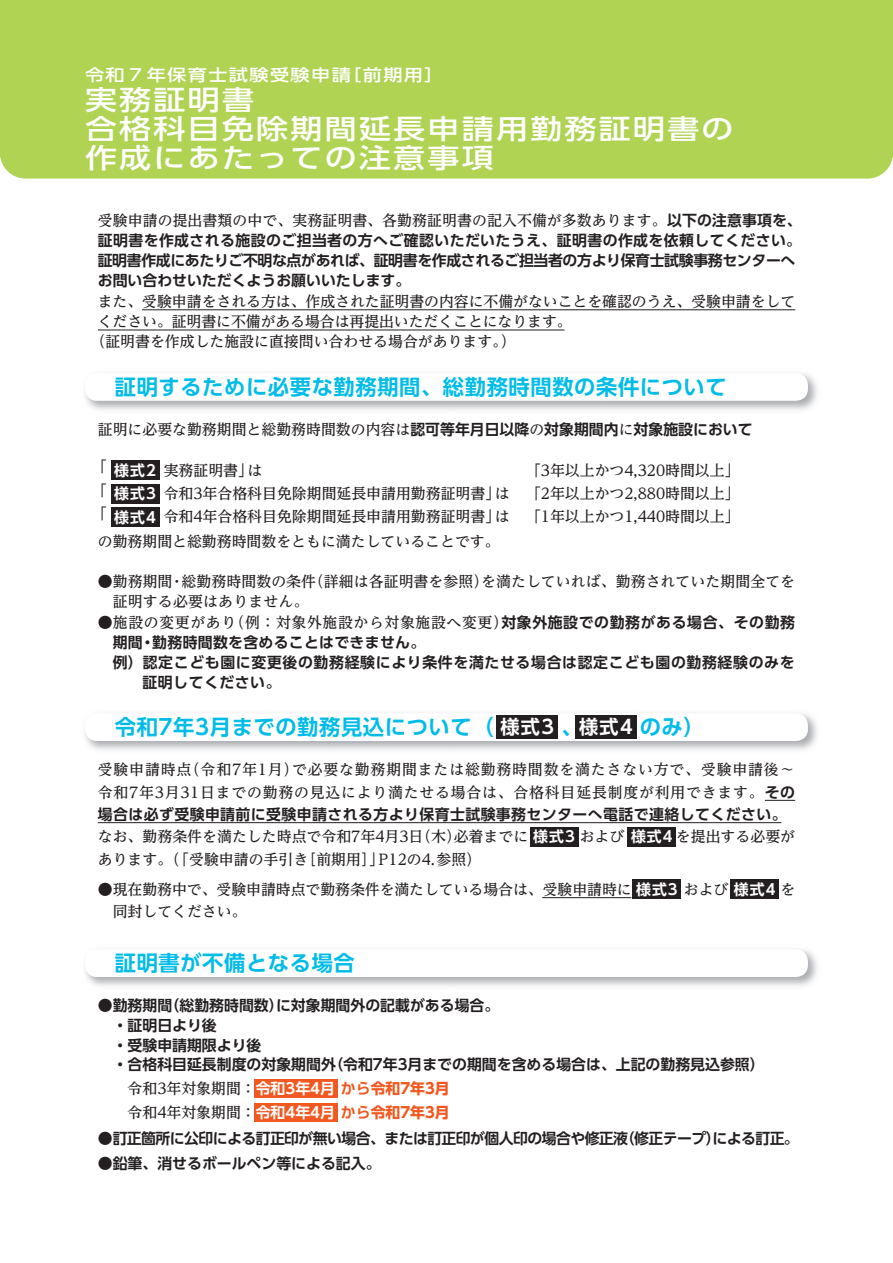
<style>
.page{position:relative;width:893px;height:1263px;background:#fff}
.page>*{position:absolute;margin:0;border:0;box-sizing:border-box;transform-origin:0 0}
.t1{font:500 27.15px/29.1px "UD Shin Go Pro";letter-spacing:.075em;color:#fff;scale:1.18 1}
.t2{font:700 21.3px "UD Shin Go Pro De";letter-spacing:.03em;color:#02bce8}
.t3{font:700 19.2px "UD Shin Go Pro De";letter-spacing:.07em;color:#fff}
.t4{font:500 16.2px "UD Shin Go Pro";letter-spacing:.075em;color:#fff;scale:1.18 1}
.t5{font:500 14.85px/22.4px "UD Reimin Pro";color:#231f20}
.t6{font:700 14.85px/19.6px "UD Shin Go Pro De";color:#231f20}
.t7{font:500 14.85px/22.4px "UD Reimin Pro";letter-spacing:.055em;color:#231f20}
.t8{font:700 14.85px "UD Shin Go Pro De";letter-spacing:-.04em;color:#231f20}
.t9{font:500 14.85px "UD Reimin Pro";letter-spacing:.04em;color:#231f20}
.t10{font:700 14.85px "UD Shin Go Pro De";letter-spacing:.03em;color:#231f20}
.t11{font:700 14.85px "UD Shin Go Pro De";letter-spacing:.045em;color:#231f20}
.t12{font:700 14.85px "UD Shin Go Pro De";letter-spacing:.02em;color:#231f20}
.t13{font:700 14.85px/23.4px "UD Shin Go Pro De";letter-spacing:.07em;color:#fff;text-align:justify}
.t14{font:700 14.85px "UD Shin Go Pro De";letter-spacing:.035em;color:#231f20}
.s1{font-family:"UD Shin Go Pro De";font-weight:700}
.s2{font-family:"UD Shin Go Pro De";font-weight:700;color:#fff}
.s3{font-family:"UD Shin Go Pro De";font-weight:700;color:#f15921}
.s4{font-family:"UD Shin Go Pro";font-weight:700;color:#f15921}
</style>
<div class="page">
<img style="left:85px;top:373px;width:732px;height:37px">
<div style="left:85px;top:373px;width:723px;height:28px;background:#fff;border-radius:12px"></div>
<img style="left:85px;top:949px;width:732px;height:37px">
<div style="left:85px;top:949px;width:723px;height:28px;background:#fff;border-radius:12px"></div>
<div style="left:0;top:0;width:893px;height:179px;background:#b0d354;border-radius:26px"></div>
<img style="left:85px;top:713px;width:732px;height:37px">
<div style="left:85px;top:713px;width:723px;height:28px;background:#fff;border-radius:12px"></div>
<div style="left:254px;top:1080px;width:84px;height:18px;background:#f15921"></div>
<div style="left:254px;top:1104px;width:84px;height:18px;background:#f15921"></div>
<div style="left:111px;top:460px;width:49px;height:20px;background:#231f20"></div>
<div style="left:111px;top:483px;width:49px;height:20px;background:#231f20"></div>
<div style="left:111px;top:507px;width:49px;height:20px;background:#231f20"></div>
<hr style="left:142px;top:309px;width:653px;height:1px;background:#231f20">
<hr style="left:98px;top:330px;width:466px;height:1px;background:#231f20">
<hr style="left:98px;top:822px;width:683px;height:1px;background:#231f20">
<hr style="left:542px;top:897px;width:89px;height:1px;background:#231f20">
<hr style="left:765px;top:800px;width:30px;height:1px;background:#231f20">
<div style="left:530px;top:827px;width:49px;height:20px;background:#231f20"></div>
<div style="left:627px;top:827px;width:49px;height:20px;background:#231f20"></div>
<div style="left:632px;top:879px;width:49px;height:20px;background:#231f20"></div>
<div style="left:730px;top:879px;width:49px;height:20px;background:#231f20"></div>
<div style="left:496px;top:715px;width:62px;height:24px;background:#231f20"></div>
<div style="left:575px;top:715px;width:62px;height:24px;background:#231f20"></div>
<p class="t4" style="left:85px;top:61px;width:305px">令和７年保育士試験受験申請［前期用］</p>
<h1 class="t1" style="left:85px;top:84px;width:551px">実務証明書<br>合格科目免除期間延長申請用勤務証明書の作成にあたっての注意事項</h1>
<p class="t5" style="left:98px;top:209px;width:705px">受験申請の提出書類の中で、実務証明書、各勤務証明書の記入不備が多数あります。<span class="s1">以下の注意事項を、</span></p>
<p class="t6" style="left:98px;top:230px;width:705px;line-height:20.2px">証明書を作成される施設のご担当者の方へご確認いただいたうえ、証明書の作成を依頼してください。証明書作成にあたりご不明な点があれば、証明書を作成されるご担当者の方より保育士試験事務センターへお問い合わせいただくようお願いいたします。</p>
<p class="t5" style="left:98px;top:289px;width:699px">また、受験申請をされる方は、作成された証明書の内容に不備がないことを確認のうえ、受験申請をして</p>
<p class="t5" style="left:98px;top:310px;width:475px">ください。証明書に不備がある場合は再提出いただくことになります。</p>
<p class="t5" style="left:90px;top:330px;width:427px">（証明書を作成した施設に直接問い合わせる場合があります。）</p>
<h2 class="t2" style="left:115px;top:370px;width:613px">証明するために必要な勤務期間、総勤務時間数の条件について</h2>
<p class="t5" style="left:98px;top:418px;width:656px">証明に必要な勤務期間と総勤務時間数の内容は<span class="s1">認可等年月日以降</span>の<span class="s1">対象期間内</span>に<span class="s1">対象施設において</span></p>
<p class="t5" style="left:92px;top:455px;width:16px">「</p>
<p class="t5" style="left:164px;top:458px;width:100px">実務証明書」は</p>
<p class="t5" style="left:526px;top:458px;width:215px">「3年以上かつ4,320時間以上」</p>
<p class="t5" style="left:92px;top:479px;width:16px">「</p>
<p class="t5" style="left:164px;top:482px;width:577px">令和3年合格科目免除期間延長申請用勤務証明書」は 「2年以上かつ2,880時間以上」</p>
<p class="t5" style="left:92px;top:502px;width:16px">「</p>
<p class="t13" style="left:114px;top:458px;width:43px">様式2様式3様式4</p>
<p class="t5" style="left:98px;top:504px;width:643px;line-height:24.5px;text-indent:66px">令和4年合格科目免除期間延長申請用勤務証明書」は 「1年以上かつ1,440時間以上」の勤務期間と総勤務時間数をともに満たしていることです。</p>
<p class="t5" style="left:113px;top:571px;width:684px;line-height:20.2px;text-indent:-15px">●勤務期間・総勤務時間数の条件（詳細は各証明書を参照）を満たしていれば、勤務されていた期間全てを証明する必要はありません。</p>
<p class="t9" style="left:98px;top:610px;width:699px">●施設の変更があり（例：対象外施設から対象施設へ変更）<span class="s1">対象外施設での勤務がある場合、その勤務</span></p>
<p class="t12" style="left:113px;top:630px;width:314px">期間・勤務時間数を含めることはできません。</p>
<p class="t11" style="left:113px;top:650px;width:683px">例）認定こども園に変更後の勤務経験により条件を満たせる場合は認定こども園の勤務経験のみを</p>
<p class="t14" style="left:142px;top:670px;width:140px">証明してください。</p>
<h2 class="t2" style="left:115px;top:710px;width:591px">令和7年3月までの勤務見込について（　　　、　　　のみ）</h2>
<p class="t7" style="left:98px;top:758px;width:699px">受験申請時点（令和7年1月）で必要な勤務期間または総勤務時間数を満たさない方で、受験申請後～令和7年3月31日までの勤務の見込により満たせる場合は、合格科目延長制度が利用できます。<span class="s1">その</span></p>
<p class="t10" style="left:98px;top:802px;width:690px">場合は必ず受験申請前に受験申請される方より保育士試験事務センターへ電話で連絡してください。</p>
<p class="t5" style="left:98px;top:825px;width:699px">なお、勤務条件を満たした時点で令和7年4月3日（木）必着までに　　　および　　　を提出する必要があります。（「受験申請の手引き［前期用］」P12の4.参照）</p>
<p class="t5" style="left:113px;top:877px;width:684px;text-indent:-15px">●現在勤務中で、受験申請時点で勤務条件を満たしている場合は、受験申請時に　　　および　　　を同封してください。</p>
<p class="t3" style="left:500px;top:711px;width:55px">様式3</p>
<p class="t3" style="left:579px;top:711px;width:55px">様式4</p>
<p class="t13" style="left:533px;top:824px;width:43px">様式3</p>
<p class="t13" style="left:631px;top:824px;width:43px">様式4</p>
<p class="t13" style="left:636px;top:877px;width:43px">様式3</p>
<p class="t13" style="left:734px;top:877px;width:43px">様式4</p>
<h2 class="t2" style="left:115px;top:946px;width:242px">証明書が不備となる場合</h2>
<p class="t6" style="left:113px;top:995px;width:653px;text-indent:-15px">●勤務期間（総勤務時間数）に対象期間外の記載がある場合。<br>・証明日より後<br>・受験申請期限より後<br>・合格科目延長制度の対象期間外（令和7年3月までの期間を含める場合は、上記の勤務見込参照）</p>
<p class="t5" style="left:128px;top:1076px;width:324px;line-height:24px">令和3年対象期間：<span class="s2">令和3年4月</span><span class="s3">から</span><span class="s4">令和7年3月</span>令和4年対象期間：<span class="s2">令和4年4月</span><span class="s3">から</span><span class="s4">令和7年3月</span></p>
<p class="t8" style="left:98px;top:1126px;width:702px">●訂正箇所に公印による訂正印が無い場合、または訂正印が個人印の場合や修正液（修正テープ）による訂正。</p>
<p class="t6" style="left:98px;top:1153px;width:284px">●鉛筆、消せるボールペン等による記入。</p>
</div>
